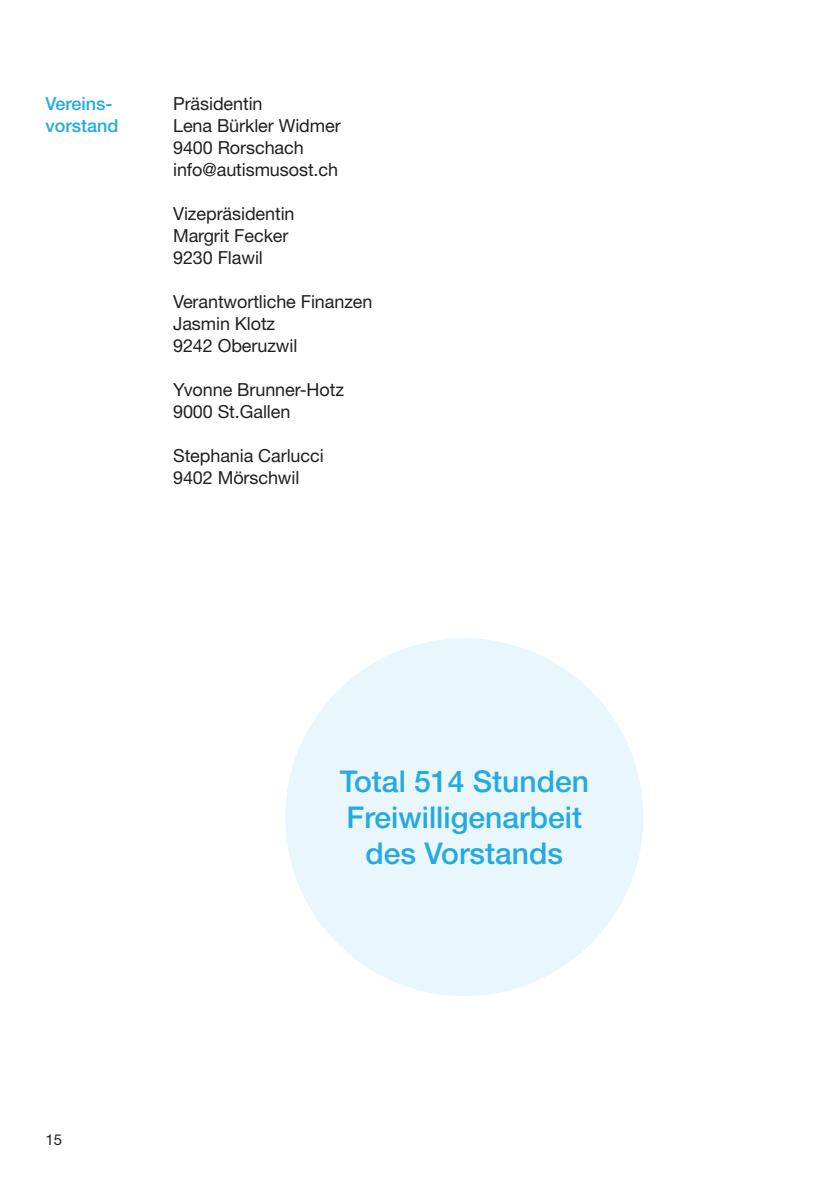
<style>
.page{position:relative;width:840px;height:1191px;background:#fff}
.page>*{position:absolute;margin:0;border:0;box-sizing:border-box;transform-origin:0 0}
.t1{font:500 30px/36px "Helvetica Neue LT Std";color:#24aae1;text-align:center}
.t2{font:18px/22px "Helvetica Neue LT Std";letter-spacing:-.005em;color:#231f20}
.t3{font:500 18px/22px "Helvetica Neue LT Std";color:#24aae1}
.t4{font:15px "Helvetica Neue LT Std";color:#231f20}
</style>
<div class="page">
<div style="left:285px;top:638px;width:358px;height:358px;background:#e9f6fc;border-radius:50%"></div>
<p class="t3" style="left:45px;top:92px;width:75px">Vereins&shy;vorstand</p>
<p class="t2" style="left:173px;top:92px;width:169px">Präsidentin<br>Lena Bürkler Widmer<br>9400 Rorschach info@autismusost.ch</p>
<p class="t2" style="left:173px;top:202px;width:123px">Vizepräsidentin<br>Margrit Fecker<br>9230 Flawil</p>
<p class="t2" style="left:173px;top:290px;width:201px">Verantwortliche Finanzen<br>Jasmin Klotz<br>9242 Oberuzwil</p>
<p class="t2" style="left:173px;top:378px;width:172px">Yvonne Brunner-Hotz<br>9000 St.Gallen</p>
<p class="t2" style="left:173px;top:444px;width:152px">Stephania Carlucci<br>9402 Mörschwil</p>
<p class="t4" style="left:45px;top:1130px;width:18px">15</p>
<h1 class="t1" style="left:339px;top:763px;width:250px">Total 514 Stunden<br>Freiwilligenarbeit des Vorstands</h1>
</div>
